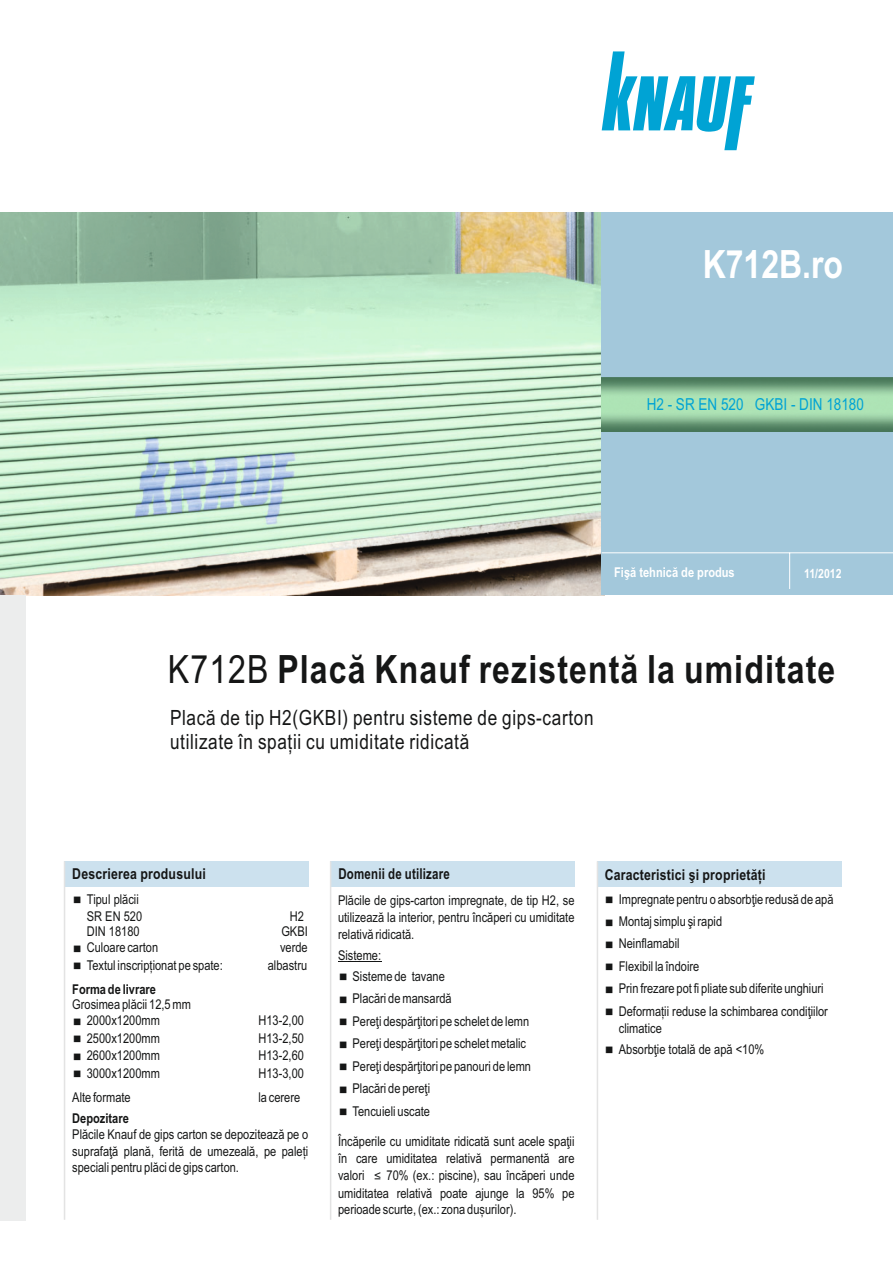
<style>
.page{position:relative;width:893px;height:1263px;background:#fff}
.page>*{position:absolute;margin:0;border:0;box-sizing:border-box;transform-origin:0 0}
.t1{font:700 39px "Arial Narrow";letter-spacing:.03em;color:#151616}
.t2{font:700 39px "Arial Narrow";color:#fff}
.t3{font:21px/23.9px "Arial Narrow";letter-spacing:.03em;color:#151616}
.t4{font:16.5px "Arial Narrow";color:#00a3d4}
.t5{font:700 15px "Arial Narrow";letter-spacing:.015em;color:#151616}
.t6{font:700 15px "Arial Narrow";letter-spacing:.015em;color:#151616;scale:.93 1}
.t7{font:13.5px/16.8px "Arial Narrow";color:#151616;text-align:justify}
.t8{font:700 13.5px "Arial Narrow";color:#151616}
.t9{font:700 13.5px "Arial Narrow";color:#fff}
.t10{font:700 12.75px "Arial Narrow";color:#fff}
.s1{font-weight:400}
.s2{font-family:"Arial Unicode MS";font-size:12px}
</style>
<div class="page">
<img style="left:0;top:213px;width:602px;height:382px">
<div style="left:597px;top:861px;width:245px;height:26px;background:#cce1ee"></div>
<div style="left:331px;top:861px;width:244px;height:26px;background:#cce1ee"></div>
<div style="left:64px;top:861px;width:244px;height:26px;background:#cce1ee"></div>
<hr style="left:338px;top:961px;width:43px;height:1px;background:#151616">
<hr style="left:597px;top:861px;width:1px;height:359px;background:#e3e3e3">
<hr style="left:330px;top:861px;width:1px;height:359px;background:#e3e3e3">
<hr style="left:64px;top:861px;width:1px;height:359px;background:#e3e3e3">
<div style="left:602px;top:213px;width:291px;height:382px;background:#a3c8db"></div>
<img style="left:602px;top:378px;width:291px;height:53px">
<div style="left:0;top:595px;width:26px;height:625px;background:#eceded"></div>
<hr style="left:602px;top:552px;width:291px;height:1px;background:#fff">
<hr style="left:789px;top:553px;width:1px;height:36px;background:#fff">
<svg style="left:602px;top:51px;width:153px;height:99px"></svg>
<h1 class="t2" style="left:703px;top:249px;width:142px">K712B.ro</h1>
<p class="t4" style="left:647px;top:398px;width:219px">H2 - SR EN 520 GKBI - DIN 18180</p>
<p class="t9" style="left:614px;top:567px;width:122px">Fişă tehnică de produs</p>
<p class="t10" style="left:804px;top:569px;width:39px">11/2012</p>
<h1 class="t1" style="left:168px;top:655px;width:669px"><span class="s1">K712B</span> Placă Knauf rezistentă la umiditate</h1>
<h2 class="t3" style="left:170px;top:708px;width:425px">Placă de tip H2(GKBI) pentru sisteme de gips-carton utilizate în spații cu umiditate ridicată</h2>
<p class="t5" style="left:72px;top:868px;width:135px">Descrierea produsului</p>
<p class="t7" style="left:72px;top:891px;width:71px;line-height:17.2px;text-align:right">▪ Tipul plăcii<br>SR EN 520</p>
<p class="t7" style="left:290px;top:909px;width:16px">H2</p>
<p class="t7" style="left:87px;top:924px;width:54px">DIN 18180</p>
<p class="t7" style="left:281px;top:924px;width:28px">GKBI</p>
<p class="t7" style="left:72px;top:940px;width:87px">▪ Culoare carton</p>
<p class="t7" style="left:280px;top:940px;width:29px">verde</p>
<p class="t7" style="left:72px;top:958px;width:152px">▪ Textul inscripționat pe spate:</p>
<p class="t7" style="left:268px;top:958px;width:41px">albastru</p>
<p class="t8" style="left:72px;top:984px;width:85px">Forma de livrare</p>
<p class="t7" style="left:72px;top:997px;width:120px">Grosimea plăcii 12,5 mm</p>
<p class="t7" style="left:72px;top:1013px;width:89px">▪ 2000x1200mm</p>
<p class="t7" style="left:258px;top:1013px;width:47px">H13-2,00</p>
<p class="t7" style="left:72px;top:1031px;width:89px">▪ 2500x1200mm</p>
<p class="t7" style="left:258px;top:1031px;width:47px">H13-2,50</p>
<p class="t7" style="left:72px;top:1048px;width:89px">▪ 2600x1200mm</p>
<p class="t7" style="left:258px;top:1048px;width:47px">H13-2,60</p>
<p class="t7" style="left:72px;top:1066px;width:89px">▪ 3000x1200mm</p>
<p class="t7" style="left:258px;top:1066px;width:47px">H13-3,00</p>
<p class="t7" style="left:72px;top:1090px;width:60px">Alte formate</p>
<p class="t7" style="left:258px;top:1090px;width:43px">la cerere</p>
<p class="t8" style="left:72px;top:1114px;width:58px">Depozitare</p>
<p class="t7" style="left:72px;top:1127px;width:237px">Plăcile Knauf de gips carton se depozitează pe o suprafaţă plană, ferită de umezeală, pe paleți speciali pentru plăci de gips carton.</p>
<p class="t6" style="left:338px;top:868px;width:121px">Domenii de utilizare</p>
<p class="t5" style="left:605px;top:869px;width:162px">Caracteristici şi proprietăți</p>
<p class="t7" style="left:338px;top:893px;width:238px">Plăcile de gips-carton impregnate, de tip H2, se utilizează la interior, pentru încăperi cu umiditate relativă ridicată.</p>
<p class="t7" style="left:338px;top:948px;width:45px">Sisteme:</p>
<p class="t7" style="left:338px;top:969px;width:108px">▪ Sisteme de tavane</p>
<p class="t7" style="left:338px;top:991px;width:115px">▪ Placări de mansardă</p>
<p class="t7" style="left:338px;top:1014px;width:193px">▪ Pereţi despărţitori pe schelet de lemn</p>
<p class="t7" style="left:338px;top:1036px;width:190px">▪ Pereţi despărţitori pe schelet metalic</p>
<p class="t7" style="left:338px;top:1059px;width:194px">▪ Pereţi despărţitori pe panouri de lemn</p>
<p class="t7" style="left:338px;top:1081px;width:94px">▪ Placări de pereţi</p>
<p class="t7" style="left:338px;top:1104px;width:94px">▪ Tencuieli uscate</p>
<p class="t7" style="left:338px;top:1134px;width:238px">Încăperile cu umiditate ridicată sunt acele spaţii în care umiditatea relativă permanentă are valori <span class="s2">≤</span> 70% (ex.: piscine), sau încăperi unde umiditatea relativă poate ajunge la 95% pe perioade scurte, (ex.: zona dușurilor).</p>
<p class="t7" style="left:604px;top:892px;width:231px">▪ Impregnate pentru o absorbţie redusă de apă</p>
<p class="t7" style="left:604px;top:914px;width:119px">▪ Montaj simplu şi rapid</p>
<p class="t7" style="left:604px;top:936px;width:77px">▪ Neinflamabil</p>
<p class="t7" style="left:604px;top:959px;width:97px">▪ Flexibil la îndoire</p>
<p class="t7" style="left:604px;top:981px;width:221px">▪ Prin frezare pot fi pliate sub diferite unghiuri</p>
<p class="t7" style="left:619px;top:1004px;width:211px;line-height:17.2px;text-indent:-15px">▪ Deformații reduse la schimbarea condiţiilor climatice</p>
<p class="t7" style="left:604px;top:1042px;width:162px">▪ Absorbţie totală de apă &lt;10%</p>
</div>
